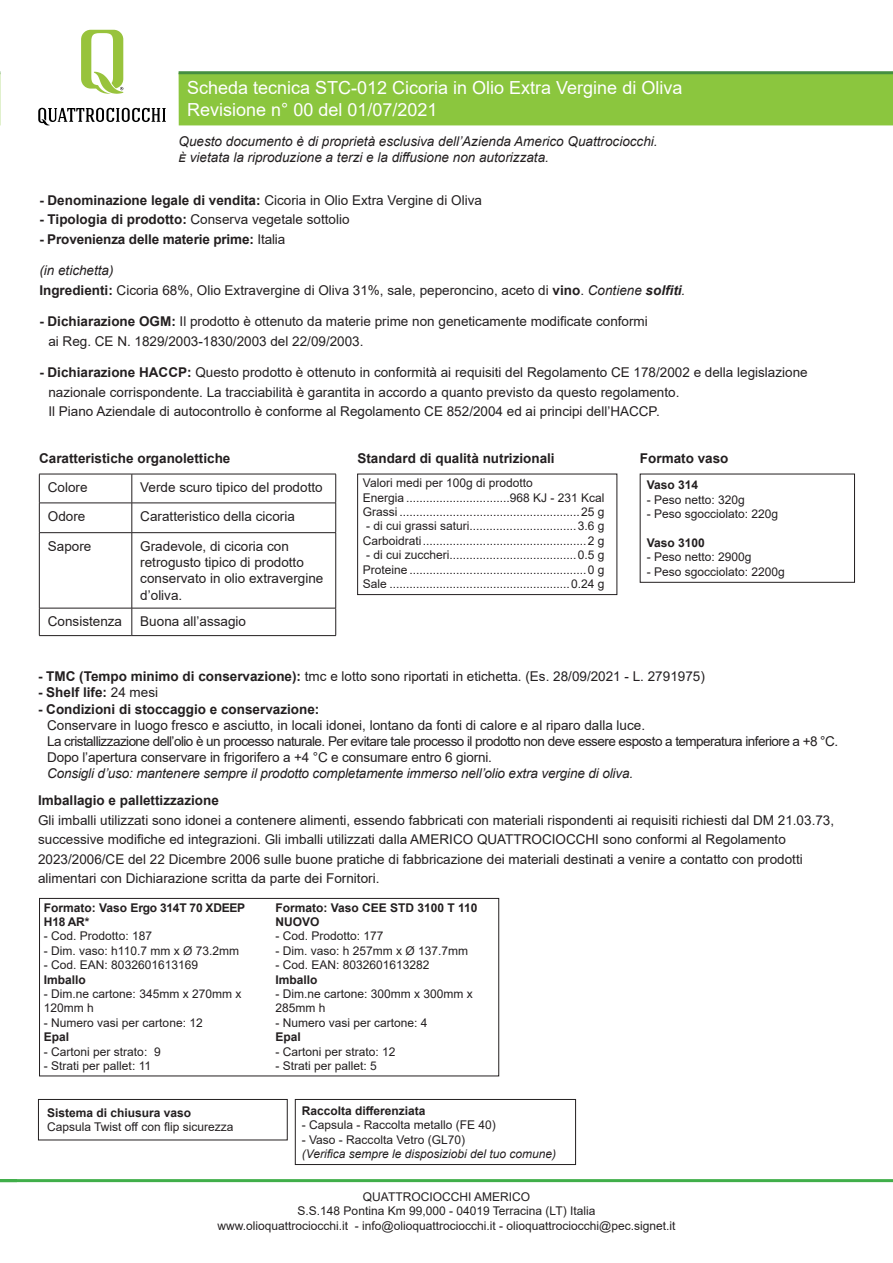
<style>
.page{position:relative;width:893px;height:1263px;background:#fff}
.page>*{position:absolute;margin:0;border:0;box-sizing:border-box;transform-origin:0 0}
.t1{font:18px/21.6px "Arial";color:#fff}
.t2{font:13.5px/19.5px "Arial";color:#231f20}
.t3{font:italic 13.5px/16.2px "Arial";color:#231f20}
.t4{font:700 13.5px "Arial";color:#231f20}
.t5{font:12px/14.4px "Arial";color:#231f20}
.t6{font:700 12px/14.4px "Arial";color:#231f20}
.t7{font:italic 12px "Arial";color:#231f20}
.t8{font:700 12px/14.4px "Arial";letter-spacing:-.02em;color:#231f20}
.s1{font-weight:700}
.s2{font-weight:400}
.s3{font-style:italic}
.s4{font-weight:700;font-style:italic}
</style>
<div class="page">
<hr style="left:0;top:1179px;width:893px;height:3px;background:#40ae49">
<svg style="left:81px;top:30px;width:42px;height:64px"></svg>
<svg style="left:38px;top:108px;width:128px;height:17px"></svg>
<div style="left:179px;top:73px;width:714px;height:52px;background:#8bc63e"></div>
<hr style="left:0;top:73px;width:1px;height:52px;background:#8bc63e">
<hr style="left:179px;top:71px;width:714px;height:3px;background:#458f40">
<div style="left:39px;top:898px;width:460px;height:178px;border:1px solid #231f20"></div>
<div style="left:357px;top:474px;width:260px;height:121px;border:1px solid #231f20"></div>
<hr style="left:39px;top:474px;width:93px;height:1px;background:#231f20">
<svg style="left:39px;top:609px;width:1px;height:26px"></svg>
<hr style="left:39px;top:635px;width:93px;height:1px;background:#231f20">
<hr style="left:132px;top:474px;width:204px;height:1px;background:#231f20">
<svg style="left:132px;top:474px;width:1px;height:58px"></svg>
<hr style="left:132px;top:533px;width:1px;height:75px;background:#231f20">
<svg style="left:132px;top:609px;width:1px;height:26px"></svg>
<svg style="left:335px;top:609px;width:1px;height:26px"></svg>
<hr style="left:132px;top:635px;width:204px;height:1px;background:#231f20">
<hr style="left:39px;top:503px;width:93px;height:1px;background:#231f20">
<svg style="left:39px;top:474px;width:1px;height:58px"></svg>
<hr style="left:132px;top:503px;width:204px;height:1px;background:#231f20">
<svg style="left:335px;top:474px;width:1px;height:58px"></svg>
<hr style="left:39px;top:532px;width:93px;height:1px;background:#231f20">
<hr style="left:39px;top:533px;width:1px;height:75px;background:#231f20">
<hr style="left:132px;top:532px;width:204px;height:1px;background:#231f20">
<hr style="left:335px;top:533px;width:1px;height:75px;background:#231f20">
<hr style="left:39px;top:608px;width:93px;height:1px;background:#231f20">
<hr style="left:132px;top:608px;width:204px;height:1px;background:#231f20">
<div style="left:295px;top:1099px;width:281px;height:66px;border:1px solid #231f20"></div>
<div style="left:38px;top:1099px;width:249px;height:41px;border:1px solid #231f20"></div>
<h1 class="t1" style="left:187px;top:77px;width:497px">Scheda tecnica STC-012 Cicoria in Olio Extra Vergine di Oliva<br>Revisione n° 00 del 01/07/2021</h1>
<p class="t3" style="left:179px;top:133px;width:480px">Questo documento è di proprietà esclusiva dell’Azienda Americo Quattrociocchi.<br>È vietata la riproduzione a terzi e la diffusione non autorizzata.</p>
<p class="t2" style="left:39px;top:190px;width:444px"><span class="s1">- Denominazione legale di vendita:</span> Cicoria in Olio Extra Vergine di Oliva</p>
<p class="t2" style="left:39px;top:209px;width:312px"><span class="s1">- Tipologia di prodotto:</span> Conserva vegetale sottolio</p>
<p class="t4" style="left:39px;top:229px;width:247px">- Provenienza delle materie prime: <span class="s2">Italia</span></p>
<p class="t2" style="left:39px;top:260px;width:648px"><span class="s3">(in etichetta)<br></span><span class="s1">Ingredienti:</span> Cicoria 68%, Olio Extravergine di Oliva 31%, sale, peperoncino, aceto di <span class="s1">vino</span>. <span class="s3">Contiene</span> <span class="s4">solfiti</span><span class="s3">.</span></p>
<p class="t2" style="left:48px;top:311px;width:601px;text-indent:-9px"><span class="s1">- Dichiarazione OGM:</span> Il prodotto è ottenuto da materie prime non geneticamente modificate conformi ai Reg. CE N. 1829/2003-1830/2003 del 22/09/2003.</p>
<p class="t2" style="left:48px;top:362px;width:761px;text-indent:-9px"><span class="s1">- Dichiarazione HACCP:</span> Questo prodotto è ottenuto in conformità ai requisiti del Regolamento CE 178/2002 e della legislazione nazionale corrispondente. La tracciabilità è garantita in accordo a quanto previsto da questo regolamento.<br>Il Piano Aziendale di autocontrollo è conforme al Regolamento CE 852/2004 ed ai principi dell’HACCP.</p>
<p class="t4" style="left:39px;top:448px;width:193px">Caratteristiche organolettiche</p>
<p class="t4" style="left:357px;top:448px;width:199px">Standard di qualità nutrizionali</p>
<p class="t4" style="left:640px;top:448px;width:90px">Formato vaso</p>
<p class="t2" style="left:48px;top:478px;width:41px">Colore</p>
<p class="t2" style="left:140px;top:478px;width:184px">Verde scuro tipico del prodotto</p>
<p class="t2" style="left:48px;top:507px;width:39px">Odore</p>
<p class="t2" style="left:140px;top:507px;width:156px">Caratteristico della cicoria</p>
<p class="t2" style="left:48px;top:536px;width:45px">Sapore</p>
<p class="t2" style="left:140px;top:538px;width:185px;line-height:16.2px">Gradevole, di cicoria con retrogusto tipico di prodotto conservato in olio extravergine d’oliva.</p>
<p class="t2" style="left:48px;top:612px;width:76px">Consistenza</p>
<p class="t2" style="left:140px;top:612px;width:107px">Buona all’assagio</p>
<p class="t5" style="left:363px;top:476px;width:243px">Valori medi per 100g di prodotto<br>Energia ...............................968 KJ - 231 Kcal<br>Grassi ......................................................25 g</p>
<p class="t5" style="left:363px;top:519px;width:243px">- di cui grassi saturi................................3.6 g<br>Carboidrati.................................................2 g</p>
<p class="t5" style="left:363px;top:548px;width:243px;text-align:justify">- di cui zuccheri......................................0.5 g Proteine .....................................................0 g Sale ......................................................0.24 g</p>
<p class="t6" style="left:647px;top:478px;width:53px">Vaso 314</p>
<p class="t5" style="left:647px;top:492px;width:100px">- Peso netto: 320g</p>
<p class="t5" style="left:647px;top:507px;width:133px">- Peso sgocciolato: 220g</p>
<p class="t6" style="left:647px;top:536px;width:60px">Vaso 3100</p>
<p class="t5" style="left:647px;top:550px;width:106px">- Peso netto: 2900g</p>
<p class="t5" style="left:647px;top:564px;width:140px">- Peso sgocciolato: 2200g</p>
<p class="t2" style="left:38px;top:667px;width:668px"><span class="s1">- TMC (Tempo minimo di conservazione):</span> tmc e lotto sono riportati in etichetta. (Es. 28/09/2021 - L. 2791975)</p>
<p class="t4" style="left:38px;top:683px;width:122px">- Shelf life: <span class="s2">24 mesi</span></p>
<p class="t4" style="left:38px;top:699px;width:283px">- Condizioni di stoccaggio e conservazione:</p>
<p class="t2" style="left:47px;top:717px;width:792px;line-height:16.2px">Conservare in luogo fresco e asciutto, in locali idonei, lontano da fonti di calore e al riparo dalla luce.<br>La cristallizzazione dell’olio è un processo naturale. Per evitare tale processo il prodotto non deve essere esposto a temperatura inferiore a +8 °C.<br>Dopo l’apertura conservare in frigorifero a +4 °C e consumare entro 6 giorni.</p>
<p class="t3" style="left:47px;top:766px;width:588px">Consigli d’uso: mantenere sempre il prodotto completamente immerso nell’olio extra vergine di oliva.</p>
<p class="t4" style="left:38px;top:791px;width:182px">Imballagio e pallettizzazione</p>
<p class="t2" style="left:38px;top:810px;width:798px">Gli imballi utilizzati sono idonei a contenere alimenti, essendo fabbricati con materiali rispondenti ai requisiti richiesti dal DM 21.03.73, successive modifiche ed integrazioni. Gli imballi utilizzati dalla AMERICO QUATTROCIOCCHI sono conformi al Regolamento 2023/2006/CE del 22 Dicembre 2006 sulle buone pratiche di fabbricazione dei materiali destinati a venire a contatto con prodotti alimentari con Dichiarazione scritta da parte dei Fornitori.</p>
<p class="t8" style="left:44px;top:900px;width:203px">Formato: Vaso Ergo 314T 70 XDEEP<br>H18 AR*</p>
<p class="t5" style="left:44px;top:929px;width:110px">- Cod. Prodotto: 187</p>
<p class="t5" style="left:44px;top:943px;width:197px">- Dim. vaso: h110.7 mm x Ø 73.2mm</p>
<p class="t5" style="left:44px;top:958px;width:156px">- Cod. EAN: 8032601613169</p>
<p class="t6" style="left:44px;top:972px;width:44px">Imballo</p>
<p class="t5" style="left:44px;top:986px;width:199px">- Dim.ne cartone: 345mm x 270mm x<br>120mm h</p>
<p class="t5" style="left:44px;top:1015px;width:160px">- Numero vasi per cartone: 12</p>
<p class="t6" style="left:44px;top:1030px;width:27px">Epal</p>
<p class="t5" style="left:44px;top:1044px;width:118px">- Cartoni per strato: 9</p>
<p class="t5" style="left:44px;top:1058px;width:109px">- Strati per pallet: 11</p>
<p class="t6" style="left:47px;top:1105px;width:146px">Sistema di chiusura vaso</p>
<p class="t5" style="left:47px;top:1120px;width:188px">Capsula Twist off con flip sicurezza</p>
<p class="t6" style="left:275px;top:900px;width:204px">Formato: Vaso CEE STD 3100 T 110<br>NUOVO</p>
<p class="t5" style="left:275px;top:929px;width:110px">- Cod. Prodotto: 177</p>
<p class="t5" style="left:275px;top:943px;width:194px">- Dim. vaso: h 257mm x Ø 137.7mm</p>
<p class="t5" style="left:275px;top:958px;width:156px">- Cod. EAN: 8032601613282</p>
<p class="t6" style="left:275px;top:972px;width:44px">Imballo</p>
<p class="t5" style="left:275px;top:986px;width:199px">- Dim.ne cartone: 300mm x 300mm x<br>285mm h</p>
<p class="t5" style="left:275px;top:1015px;width:154px">- Numero vasi per cartone: 4</p>
<p class="t6" style="left:275px;top:1030px;width:27px">Epal</p>
<p class="t5" style="left:275px;top:1044px;width:122px">- Cartoni per strato: 12</p>
<p class="t5" style="left:275px;top:1058px;width:103px">- Strati per pallet: 5</p>
<p class="t6" style="left:302px;top:1103px;width:125px">Raccolta differenziata</p>
<p class="t5" style="left:302px;top:1118px;width:196px">- Capsula - Raccolta metallo (FE 40)</p>
<p class="t5" style="left:302px;top:1132px;width:165px">- Vaso - Raccolta Vetro (GL70)</p>
<p class="t7" style="left:302px;top:1146px;width:256px">(Verifica sempre le disposiziobi del tuo comune)</p>
<p class="t5" style="left:218px;top:1189px;width:459px;text-align:center">QUATTROCIOCCHI AMERICO<br>S.S.148 Pontina Km 99,000 - 04019 Terracina (LT) Italia<br>www.olioquattrociocchi.it - info@olioquattrociocchi.it - olioquattrociocchi@pec.signet.it</p>
</div>
